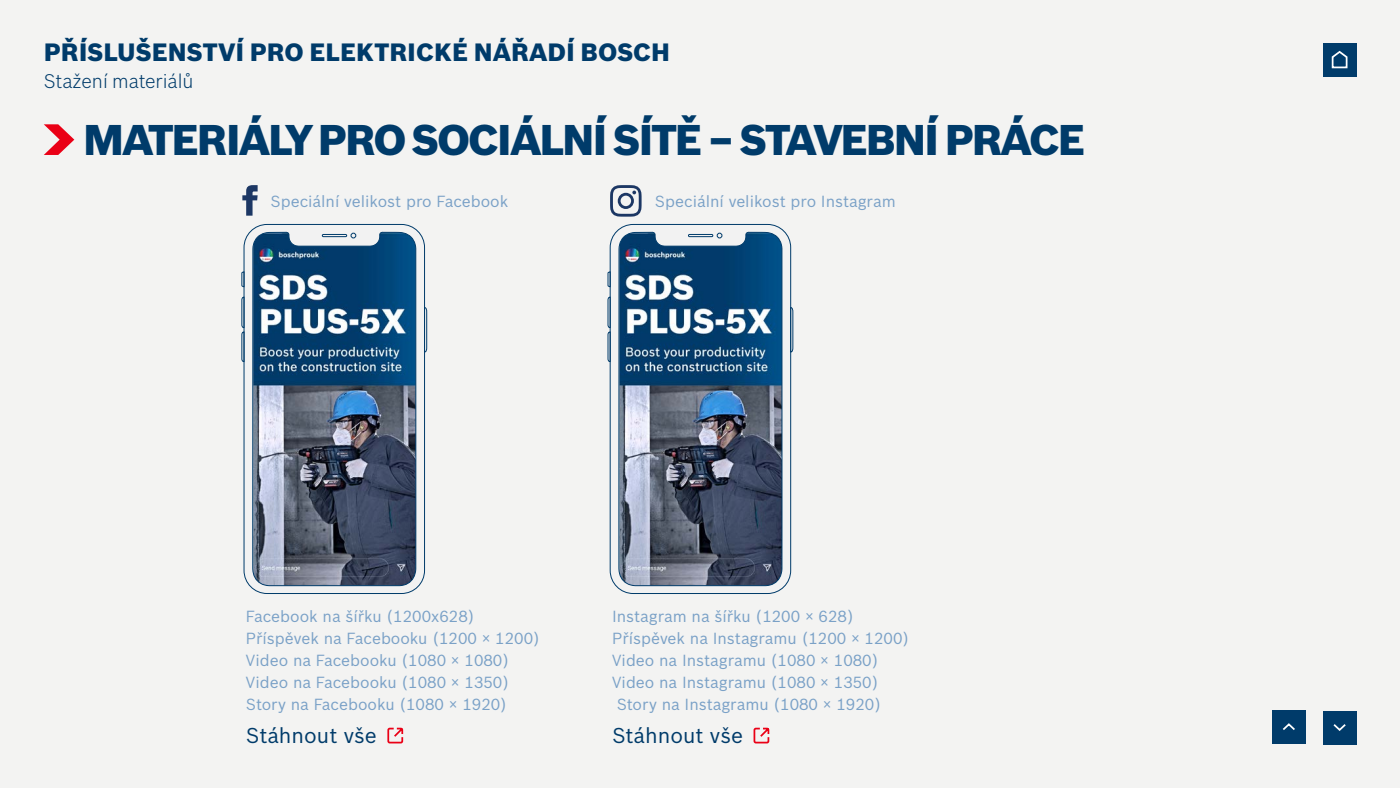
<style>
.page{position:relative;width:1400px;height:788px;background:#f3f3f2}
.page>*{position:absolute;margin:0;border:0;box-sizing:border-box;transform-origin:0 0}
.t1{font:900 42px "Bosch Sans";letter-spacing:-.05em;color:#003b6a}
.t2{font:900 24.5px "Bosch Sans";color:#003b6a}
.t3{font:21px "Bosch Sans";color:#003b6a}
.t4{font:300 19.25px "Bosch Sans";color:#003b6a}
.t5{font:15.75px/21.9px "Bosch Sans";color:#7aa1c7}
</style>
<div class="page">
<svg style="left:44px;top:124px;width:30px;height:31px"></svg>
<div style="left:1323px;top:710px;width:33px;height:34px;background:#003b6a"></div>
<svg style="left:1333px;top:724px;width:13px;height:7px"></svg>
<img style="left:243px;top:224px;width:182px;height:370px">
<svg style="left:241px;top:232px;width:186px;height:130px"></svg>
<div style="left:1323px;top:44px;width:33px;height:33px;background:#003b6a"></div>
<svg style="left:1331px;top:50px;width:17px;height:19px"></svg>
<div style="left:1272px;top:710px;width:34px;height:33px;background:#003b6a"></div>
<svg style="left:1282px;top:723px;width:13px;height:7px"></svg>
<svg style="left:387px;top:727px;width:17px;height:17px"></svg>
<img style="left:610px;top:224px;width:181px;height:370px">
<svg style="left:607px;top:232px;width:187px;height:130px"></svg>
<svg style="left:753px;top:727px;width:17px;height:17px"></svg>
<svg style="left:610px;top:185px;width:32px;height:32px"></svg>
<svg style="left:242px;top:185px;width:16px;height:31px"></svg>
<h2 class="t2" style="left:44px;top:34px;width:628px">PŘÍSLUŠENSTVÍ PRO ELEKTRICKÉ NÁŘADÍ BOSCH</h2>
<p class="t4" style="left:44px;top:68px;width:151px">Stažení materiálů</p>
<h1 class="t1" style="left:83px;top:107px;width:1004px">MATERIÁLY PRO SOCIÁLNÍ SÍTĚ – STAVEBNÍ PRÁCE</h1>
<p class="t5" style="left:270px;top:189px;width:239px">Speciální velikost pro Facebook</p>
<p class="t5" style="left:655px;top:189px;width:242px">Speciální velikost pro Instagram</p>
<p class="t5" style="left:246px;top:604px;width:296px">Facebook na šířku (1200x628)<br>Příspěvek na Facebooku (1200 × 1200)</p>
<p class="t5" style="left:612px;top:604px;width:299px">Instagram na šířku (1200 × 628)<br>Příspěvek na Instagramu (1200 × 1200)</p>
<p class="t5" style="left:246px;top:648px;width:265px">Video na Facebooku (1080 × 1080)<br>Video na Facebooku (1080 × 1350)</p>
<p class="t5" style="left:612px;top:648px;width:268px">Video na Instagramu (1080 × 1080)<br>Video na Instagramu (1080 × 1350)</p>
<p class="t5" style="left:246px;top:692px;width:263px">Story na Facebooku (1080 × 1920)</p>
<p class="t5" style="left:617px;top:692px;width:266px">Story na Instagramu (1080 × 1920)</p>
<h3 class="t3" style="left:246px;top:720px;width:132px">Stáhnout vše</h3>
<h3 class="t3" style="left:612px;top:720px;width:132px">Stáhnout vše</h3>
</div>
